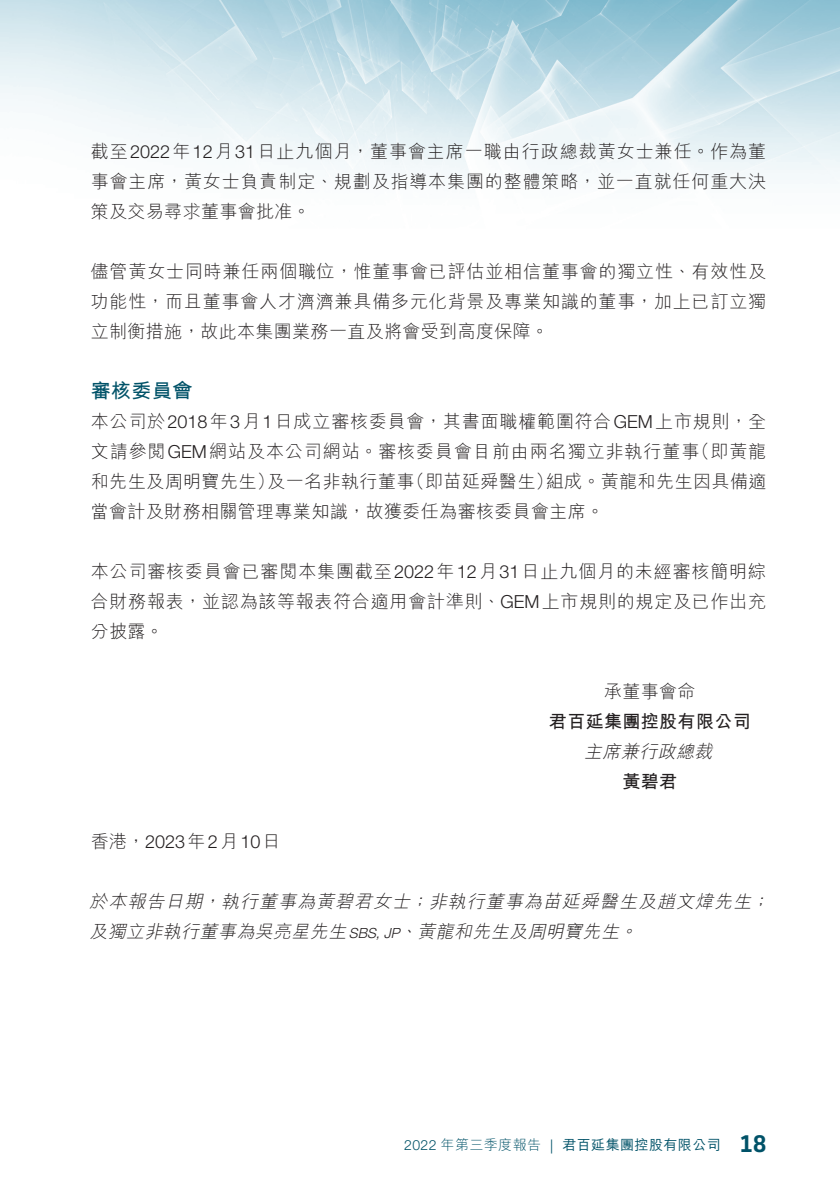
<style>
.page{position:relative;width:840px;height:1191px;background:#fff}
.page>*{position:absolute;margin:0;border:0;box-sizing:border-box;transform-origin:0 0}
.t1{font:700 24px "Battersea";color:#005268}
._01_H1{font:700 20px "M Hei HK";letter-spacing:.02em;color:#005268}
._00_txt{font:300 18px/30px "M Hei HK";letter-spacing:.04em;color:#231f20;text-align:justify}
._00_txt-2{font:italic 300 18px "M Hei HK";color:#231f20}
._00_txt-3{font:300 18px/30px "M Hei HK";letter-spacing:.02em;color:#231f20}
._00_txt-4{font:700 18px "M Hei HK";letter-spacing:.02em;color:#231f20}
._00_txt-5{font:300 18px "Helvetica Neue LT Std";color:#231f20}
.t2{font:500 14px "M Hei HK";letter-spacing:.03em;color:#005268}
.t3{font:300 14px "M Hei HK";letter-spacing:.03em;color:#005268}
._00_txt-6{font:italic 300 14px "Helvetica Neue LT Std";color:#231f20}
.t4{font:300 14px "Helvetica LT Std";color:#005268}
.s1{font-family:"Helvetica Neue LT Std"}
.s2{font-family:"M Hei HK"}
.s3{font-family:"Helvetica Neue LT Std";font-size:14px}
</style>
<div class="page">
<img style="left:0;top:0;width:839px;height:182px">
<p class="_00_txt" style="left:91px;top:136px;width:676px">截至<span class="s1">2022</span>年<span class="s1">12</span>月<span class="s1">31</span>日止九個月，董事會主席一職由行政總裁黃女士兼任。作為董事會主席，黃女士負責制定、規劃及指導本集團的整體策略，並一直就任何重大決策及交易尋求董事會批准。</p>
<p class="_00_txt" style="left:91px;top:256px;width:676px">儘管黃女士同時兼任兩個職位，惟董事會已評估並相信董事會的獨立性、有效性及功能性，而且董事會人才濟濟兼具備多元化背景及專業知識的董事，加上已訂立獨立制衡措施，故此本集團業務一直及將會受到高度保障。</p>
<p class="_01_H1" style="left:91px;top:376px;width:103px">審核委員會</p>
<p class="_00_txt" style="left:91px;top:406px;width:676px;text-align:right">本公司於<span class="s1">2018</span>年<span class="s1">3</span>月<span class="s1">1</span>日成立審核委員會，其書面職權範圍符合<span class="s1">GEM</span>上市規則，全（即黃龍</p>
<p class="_00_txt" style="left:545px;top:436px;width:222px;text-indent:-455px">文請參閱<span class="s1">GEM</span>網站及本公司網站。審核委員會目前由兩名獨立非執行董事<br>組成。黃龍和先生因具備適</p>
<p class="_00_txt-3" style="left:91px;top:466px;width:514px">和先生及周明寶先生）<br>當會計及財務相關管理專業知識，故獲委任為審核委員會主席。</p>
<p class="_00_txt" style="left:406px;top:466px;width:148px">（即苗延舜醫生）</p>
<p class="_00_txt" style="left:267px;top:466px;width:149px">及一名非執行董事</p>
<p class="_00_txt" style="left:91px;top:556px;width:676px">本公司審核委員會已審閱本集團截至<span class="s1">2022</span>年<span class="s1">12</span>月<span class="s1">31</span>日止九個月的未經審核簡明綜合財務報表，並認為該等報表符合適用會計準則、<span class="s1">GEM</span>上市規則的規定及已作出充分披露。</p>
<p class="_00_txt-5" style="left:91px;top:830px;width:191px"><span class="s2">香港，</span>2023<span class="s2">年</span>2<span class="s2">月</span>10<span class="s2">日</span></p>
<p class="_00_txt" style="left:603px;top:676px;width:93px">承董事會命</p>
<p class="_00_txt-4" style="left:548px;top:708px;width:203px">君百延集團控股有限公司</p>
<p class="_00_txt-2" style="left:584px;top:742px;width:133px">主席兼行政總裁</p>
<p class="_00_txt-4" style="left:622px;top:768px;width:56px">黃碧君</p>
<p class="_00_txt-2" style="left:221px;top:892px;width:194px">執行董事為黃碧君女士</p>
<p class="_00_txt-2" style="left:428px;top:892px;width:327px">非執行董事為苗延舜醫生及趙文煒先生</p>
<p class="_00_txt-2" style="left:89px;top:892px;width:118px">於本報告日期</p>
<p class="_00_txt-2" style="left:410px;top:892px;width:23px">；</p>
<p class="_00_txt-2" style="left:750px;top:892px;width:23px">;</p>
<p class="_00_txt-2" style="left:202px;top:892px;width:23px">，</p>
<p class="_00_txt-2" style="left:417px;top:922px;width:207px">黃龍和先生及周明寶先生</p>
<p class="_00_txt-2" style="left:89px;top:922px;width:291px">及獨立非執行董事為吳亮星先生<span class="s3">SBS</span></p>
<p class="_00_txt-6" style="left:375px;top:924px;width:29px">,JP</p>
<p class="_00_txt-2" style="left:618px;top:922px;width:23px">。</p>
<p class="_00_txt-2" style="left:399px;top:922px;width:23px">、</p>
<p class="t3" style="left:404px;top:1137px;width:138px"><span class="s1">2022</span> 年第三季度報告</p>
<p class="t4" style="left:550px;top:1135px;width:5px">|</p>
<p class="t2" style="left:562px;top:1134px;width:160px">君百延集團控股有限公司</p>
<h1 class="t1" style="left:739px;top:1128px;width:28px">18</h1>
</div>
